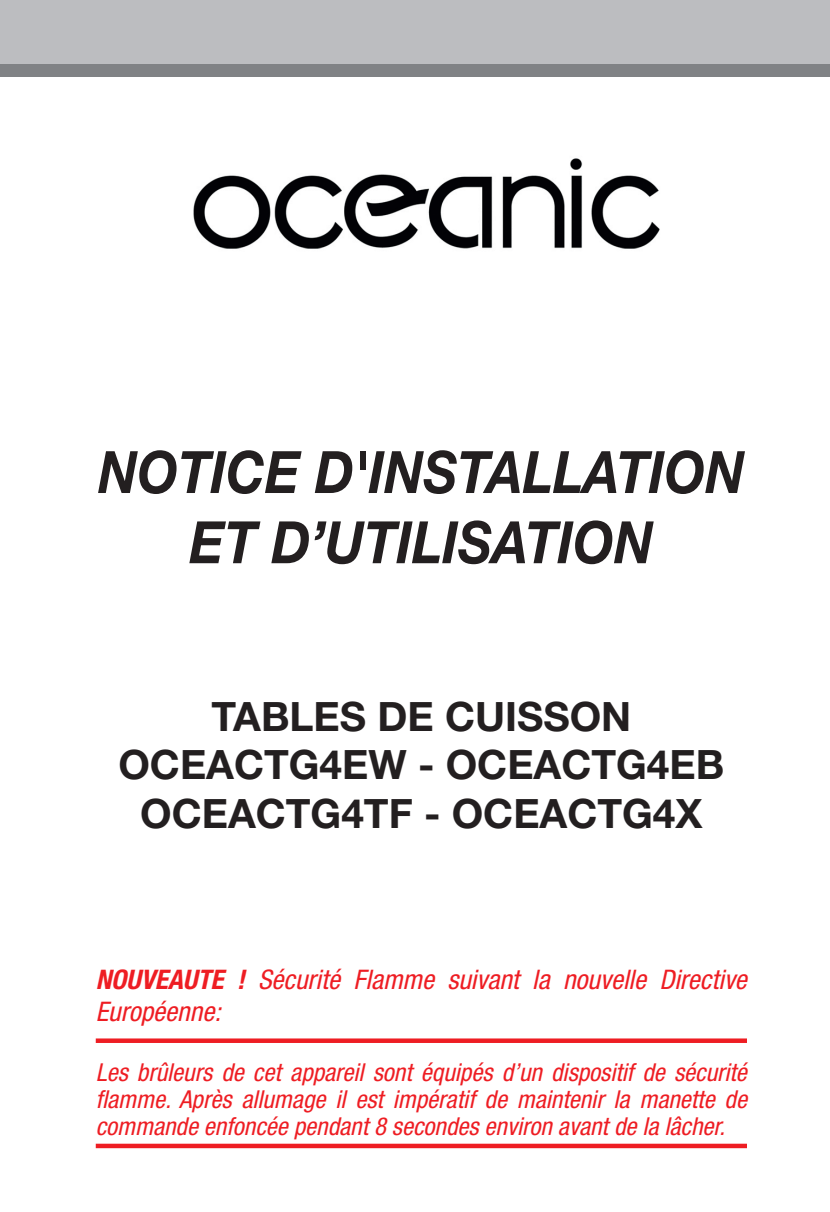
<style>
.page{position:relative;width:830px;height:1212px;background:#fff}
.page>*{position:absolute;margin:0;border:0;box-sizing:border-box;transform-origin:0 0}
.t1{font:italic 700 58.5px/70.2px "Helvetica Neue LT Std";color:#231f20;text-align:center;scale:.9 1}
.t2{font:700 40.5px/48.6px "Helvetica Neue LT Std";color:#231f20;text-align:center}
.t3{font:italic condensed 27px/31.5px "Helvetica Neue LT Std";color:#ee1d23}
.t4{font:italic condensed 24.75px/27px "Helvetica Neue LT Std";color:#ee1d23;text-align:justify}
.s1{font-weight:700}
</style>
<div class="page">
<div style="left:0;top:0;width:829px;height:64px;background:#bcbdc0"></div>
<div style="left:0;top:64px;width:829px;height:13px;background:#808285"></div>
<div style="left:96px;top:1038px;width:650px;height:5px;background:#ee1d23"></div>
<hr style="left:96px;top:1144px;width:650px;height:4px;background:#ee1d23">
<img style="left:193px;top:158px;width:467px;height:91px">
<h1 class="t1" style="left:98px;top:436px;width:719px">NOTICE D'INSTALLATION<br>ET D’UTILISATION</h1>
<h2 class="t2" style="left:118px;top:691px;width:607px">TABLES DE CUISSON<br>OCEACTG4EW - OCEACTG4EB<br>OCEACTG4TF - OCEACTG4X</h2>
<p class="t3" style="left:96px;top:964px;width:652px"><span class="s1">NOUVEAUTE !</span> Sécurité Flamme suivant la nouvelle Directive<br>Européenne:</p>
<p class="t4" style="left:96px;top:1059px;width:652px">Les brûleurs de cet appareil sont équipés d’un dispositif de sécurité flamme. Après allumage il est impératif de maintenir la manette de commande enfoncée pendant 8 secondes environ avant de la lâcher.</p>
</div>
